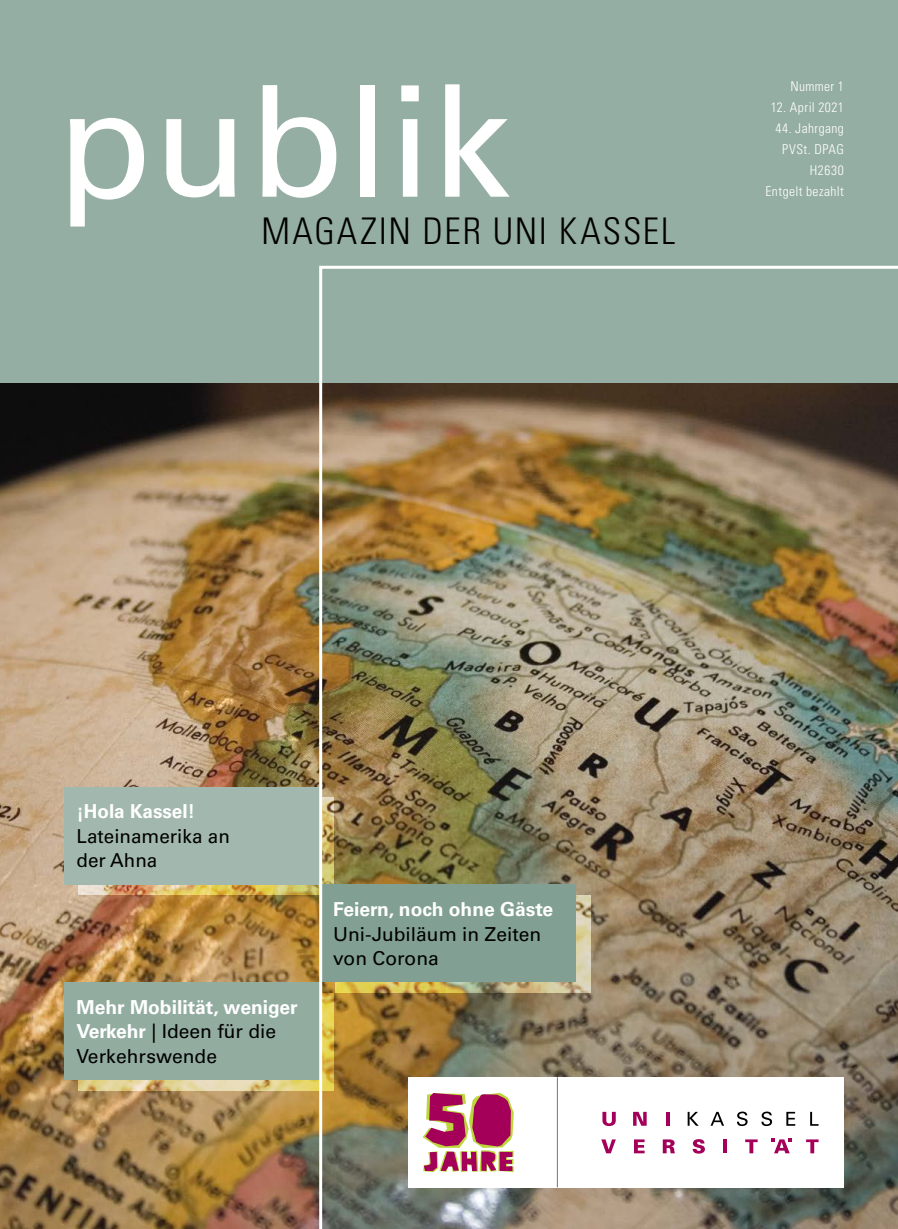
<style>
.page{position:relative;width:898px;height:1229px;background:#fff}
.page>*{position:absolute;margin:0;border:0;box-sizing:border-box;transform-origin:0 0}
.t1{font:154.5px "Univers LT";letter-spacing:.005em;color:#fff}
.t2{font:300 condensed 36.75px "Univers LT";letter-spacing:.055em;color:#000}
.t3{font:700 19.2px/24.5px "Univers LT";color:#fff}
.t4{font:19.2px/24.5px "Univers LT";color:#000}
.t5{font:300 condensed 13.5px/21px "Univers LT";letter-spacing:.03em;color:#fff;text-align:right}
.s1{font-weight:400;color:#000}
</style>
<div class="page">
<img style="left:0;top:383px;width:317px;height:846px">
<div style="left:0;top:0;width:897px;height:383px;background:#95aea3"></div>
<svg style="left:79px;top:1080px;width:238px;height:11px;background:#e1ce91"></svg>
<div style="left:64px;top:982px;width:255px;height:98px;background:#92aca0"></div>
<img style="left:79px;top:884px;width:238px;height:11px">
<div style="left:64px;top:787px;width:255px;height:97px;background:#a2b8af"></div>
<img style="left:317px;top:265px;width:580px;height:964px">
<div style="left:408px;top:1077px;width:435px;height:110px;background:#fff"></div>
<svg style="left:556px;top:1078px;width:1px;height:109px"></svg>
<svg style="left:422px;top:1093px;width:91px;height:79px"></svg>
<svg style="left:687px;top:1112px;width:11px;height:14px"></svg>
<svg style="left:710px;top:1112px;width:13px;height:14px"></svg>
<svg style="left:737px;top:1111px;width:10px;height:15px"></svg>
<svg style="left:761px;top:1111px;width:10px;height:15px"></svg>
<svg style="left:786px;top:1112px;width:9px;height:14px"></svg>
<svg style="left:810px;top:1112px;width:8px;height:14px"></svg>
<svg style="left:601px;top:1139px;width:14px;height:14px"></svg>
<svg style="left:634px;top:1139px;width:10px;height:14px"></svg>
<svg style="left:662px;top:1139px;width:12px;height:14px"></svg>
<svg style="left:692px;top:1139px;width:12px;height:14px"></svg>
<hr style="left:723px;top:1139px;width:4px;height:14px;background:#a4005a">
<svg style="left:745px;top:1139px;width:12px;height:14px"></svg>
<svg style="left:806px;top:1139px;width:12px;height:14px"></svg>
<svg style="left:602px;top:1112px;width:13px;height:14px"></svg>
<svg style="left:633px;top:1112px;width:13px;height:14px"></svg>
<svg style="left:666px;top:1112px;width:3px;height:14px"></svg>
<svg style="left:771px;top:1138px;width:20px;height:15px"></svg>
<h1 class="t1" style="left:57px;top:50px;width:454px">publik</h1>
<h2 class="t2" style="left:261px;top:209px;width:415px">MAGAZIN DER UNI KASSEL</h2>
<p class="t5" style="left:790px;top:76px;width:55px">Nummer 1</p>
<p class="t5" style="left:770px;top:97px;width:74px">12. April 2021</p>
<p class="t5" style="left:765px;top:118px;width:80px">44. Jahrgang<br>PVSt. DPAG<br>H2630<br>Entgelt bezahlt</p>
<p class="t3" style="left:77px;top:799px;width:120px">¡Hola Kassel!</p>
<p class="t4" style="left:77px;top:824px;width:155px">Lateinamerika an der Ahna</p>
<p class="t3" style="left:77px;top:995px;width:222px">Mehr Mobilität, weniger<br>Verkehr <span class="s1">| Ideen für die<br>Verkehrswende</span></p>
<p class="t3" style="left:333px;top:897px;width:221px">Feiern, noch ohne Gäste</p>
<p class="t4" style="left:333px;top:922px;width:209px">Uni-Jubiläum in Zeiten von Corona</p>
</div>
